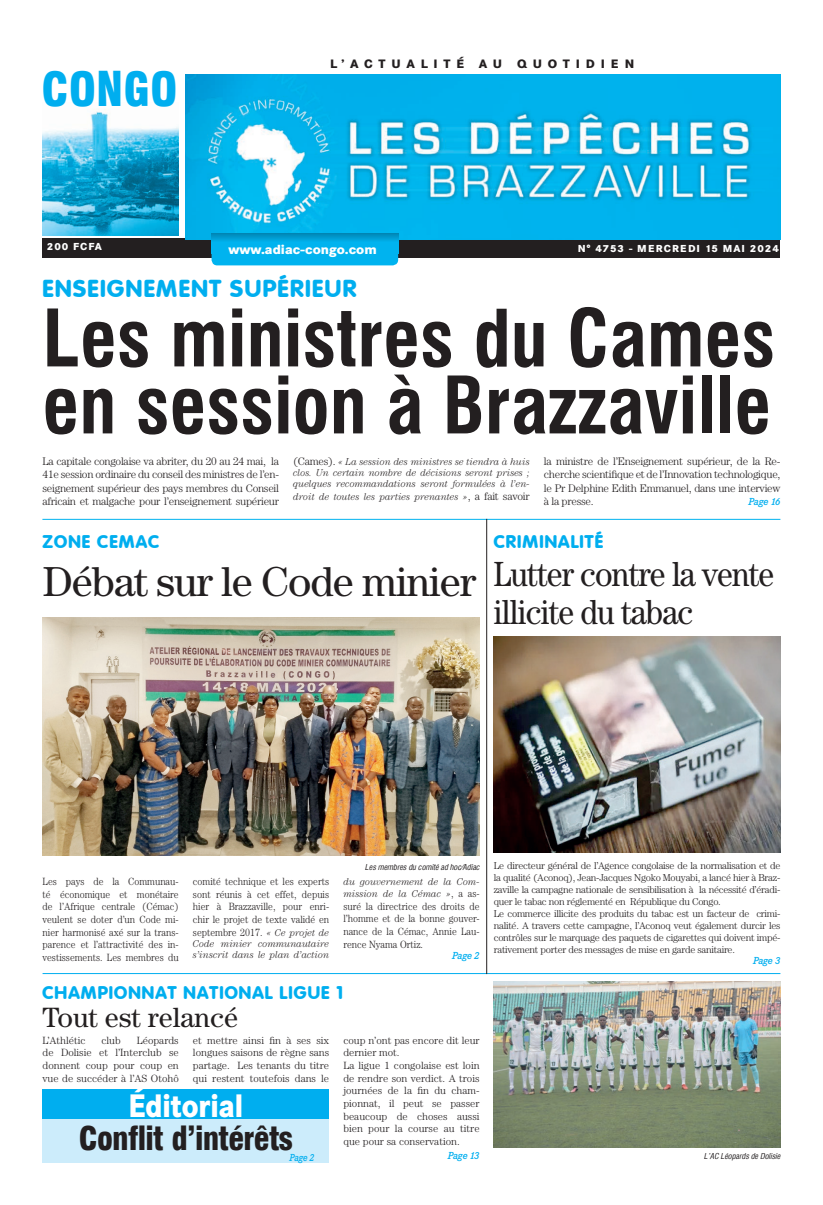
<style>
.page{position:relative;width:823px;height:1205px;background:#fff}
.page>*{position:absolute;margin:0;border:0;box-sizing:border-box;transform-origin:0 0}
.t1{font:700 77px/67px "Corporate Condensed";color:#231f20}
.t2{font:900 46px "Corporate Condensed";color:#00aeef}
.t3{font:42px "Century";letter-spacing:-.025em;color:#231f20}
.t4{font:35px/38px "Century";letter-spacing:-.025em;color:#231f20;scale:.9 1}
.t5{font:900 32px "Corporate Condensed";letter-spacing:-.025em;color:#231f20}
.t6{font:800 32px "Corporate SBQ";color:#fff;scale:.84 1}
.t7{font:28px "Century";color:#231f20}
.t8{font:800 24px "Corporate Rounded";letter-spacing:.06em;color:#00aeef}
.t9{font:800 18px "Corporate Rounded";letter-spacing:.06em;color:#00aeef}
.t10{font:800 13px "Corporate SBQ";color:#fff}
.t11{font:800 12px "Corporate SBQ";letter-spacing:.485em;color:#231f20}
.t12{font:300 11px/13.2px "Century";letter-spacing:-.025em;color:#231f20;text-align:justify}
.t13{font:300 10.5px/12.6px "Century";color:#231f20;text-align:justify;scale:.91 1}
.t14{font:300 10.5px/12.6px "Century";color:#231f20;text-align:justify}
.t15{font:300 10px/12px "Century";letter-spacing:-.025em;color:#231f20}
.t16{font:italic 300 10px/11px "Century";color:#231f20;scale:.95 1}
.t17{font:800 10px "Corporate SBQ";letter-spacing:.1em;color:#fff}
.t18{font:italic 500 10px "Corporate EBQ";letter-spacing:-.025em;color:#00aeef}
.t19{font:italic 500 10px "Corporate EBQ";letter-spacing:-.025em;color:#00aeef;scale:.9 1}
.t20{font:italic 8px "Corporate Condensed";color:#231f20}
.s1{font-style:normal;font-size:11px}
.s2{font-style:italic;font-size:10px}
.s3{font-style:normal;font-size:10.5px}
</style>
<div class="page">
<div style="left:42px;top:238px;width:737px;height:20px;background:#231f20"></div>
<img style="left:43px;top:109px;width:136px;height:126px">
<img style="left:186px;top:74px;width:594px;height:166px">
<div style="left:211px;top:254px;width:187px;height:11px;background:#00b3ef"></div>
<svg style="left:211px;top:233px;width:187px;height:21px;background:#00a8e1"></svg>
<div style="left:43px;top:1119px;width:286px;height:43px;background:#ccecfb"></div>
<div style="left:43px;top:1089px;width:286px;height:30px;background:#00aeef"></div>
<hr style="left:42px;top:519px;width:738px;height:1px;background:#00b3ef">
<hr style="left:43px;top:973px;width:737px;height:1px;background:#00aeef">
<img style="left:42px;top:617px;width:437px;height:238px">
<img style="left:493px;top:636px;width:287px;height:216px">
<img style="left:493px;top:981px;width:287px;height:166px">
<hr style="left:486px;top:519px;width:1px;height:455px;background:#231f20">
<h2 class="t2" style="left:41px;top:62px;width:137px">CONGO</h2>
<p class="t11" style="left:330px;top:56px;width:305px">L’ACTUALITÉ AU QUOTIDIEN</p>
<p class="t17" style="left:47px;top:240px;width:57px">200 FCFA</p>
<h3 class="t10" style="left:228px;top:241px;width:150px">www.adiac-congo.com</h3>
<p class="t17" style="left:577px;top:242px;width:202px">N° 4753 - MERCREDI 15 MAI 2024</p>
<h3 class="t8" style="left:42px;top:274px;width:315px">ENSEIGNEMENT SUPÉRIEUR</h3>
<h1 class="t1" style="left:42px;top:305px;width:733px">Les ministres du Cames en session à Brazzaville</h1>
<p class="t12" style="left:43px;top:455px;width:238px">La capitale congolaise va abriter, du 20 au 24 mai, la 41e session ordinaire du conseil des ministres de l’en&shy;seignement supérieur des pays membres du Conseil africain et malgache pour l’enseignement supérieur</p>
<p class="t16" style="left:293px;top:456px;width:250px;text-align:justify"><span class="s1">(Cames).</span> « La session des ministres se tiendra à huis clos. Un certain nombre de décisions seront prises ; quelques recommandations seront formulées à l’en-</p>
<p class="t12" style="left:543px;top:455px;width:238px">la ministre de l’Enseignement supérieur, de la Re&shy;cherche scientifique et de l’Innovation technologique, le Pr Delphine Edith Emmanuel, dans une interview à la presse.</p>
<p class="t16" style="left:293px;top:491px;width:250px">droit de toutes les parties prenantes »<span class="s1">, a fait savoir</span></p>
<p class="t18" style="left:748px;top:495px;width:33px">Page 16</p>
<h3 class="t9" style="left:42px;top:531px;width:118px">ZONE CEMAC</h3>
<h3 class="t3" style="left:42px;top:556px;width:435px">Débat sur le Code minier</h3>
<h3 class="t9" style="left:493px;top:531px;width:111px">CRIMINALITÉ</h3>
<h3 class="t4" style="left:493px;top:554px;width:313px">Lutter contre la vente illicite du tabac</h3>
<p class="t13" style="left:43px;top:875px;width:151px">Les pays de la Communau&shy;té économique et monétaire de l’Afrique centrale (Cémac) veulent se doter d’un Code mi&shy;nier harmonisé axé sur la trans&shy;parence et l’attractivité des in&shy;vestissements. Les membres du</p>
<p class="t13" style="left:193px;top:875px;width:151px">comité technique et les experts sont réunis à cet effet, depuis hier à Brazzaville, pour enri&shy;chir le projet de texte validé en septembre 2017. <span class="s2">« Ce projet de</span></p>
<p class="t16" style="left:193px;top:937px;width:145px">Code minier communautaire s’inscrit dans le plan d’action</p>
<p class="t20" style="left:365px;top:862px;width:116px">Les membres du comité ad hoc/Adiac</p>
<p class="t16" style="left:343px;top:875px;width:145px;line-height:12.6px">du gouvernement de la Com&shy;mission de la Cémac »<span class="s3">, a as-</span></p>
<p class="t13" style="left:343px;top:900px;width:151px">suré la directrice des droits de l’homme et de la bonne gouver&shy;nance de la Cémac, Annie Lau&shy;rence Nyama Ortiz.</p>
<p class="t18" style="left:452px;top:949px;width:29px">Page 2</p>
<h3 class="t9" style="left:42px;top:981px;width:302px">CHAMPIONNAT NATIONAL LIGUE 1</h3>
<h3 class="t7" style="left:42px;top:1001px;width:197px">Tout est relancé</h3>
<p class="t14" style="left:43px;top:1034px;width:138px;text-indent:94px">Léopards de Dolisie et l’Interclub se donnent coup pour coup en vue de succéder à l’AS Otohô</p>
<p class="t14" style="left:193px;top:1034px;width:138px">et mettre ainsi fin à ses six longues saisons de règne sans partage. Les tenants du titre qui restent toutefois dans le</p>
<p class="t14" style="left:343px;top:1034px;width:138px;text-align:left">coup n’ont pas encore dit leur dernier mot.<br>La ligue 1 congolaise est loin de rendre son verdict. A trois journées de la fin du cham&shy;pionnat, il peut se passer beaucoup de choses aussi bien pour la course au titre que pour sa conservation.</p>
<p class="t18" style="left:447px;top:1149px;width:33px">Page 13</p>
<p class="t14" style="left:43px;top:1034px;width:44px">L’Athlétic</p>
<p class="t14" style="left:101px;top:1034px;width:21px">club</p>
<h3 class="t6" style="left:128px;top:1085px;width:138px">Éditorial</h3>
<h3 class="t5" style="left:79px;top:1119px;width:215px">Conflit d’intérêts</h3>
<p class="t19" style="left:289px;top:1151px;width:29px">Page 2</p>
<p class="t15" style="left:493px;top:859px;width:288px">Le directeur général de l’Agence congolaise de la normalisation et de la qualité (Aconoq), Jean-Jacques Ngoko Mouyabi, a lancé hier à Braz&shy;zaville la campagne nationale de sensibilisation à la nécessité d’éradi&shy;quer le tabac non réglementé en République du Congo.<br>Le commerce illicite des produits du tabac est un facteur de crimi&shy;nalité. A travers cette campagne, l’Aconoq veut également durcir les contrôles sur le marquage des paquets de cigarettes qui doivent impé&shy;rativement porter des messages de mise en garde sanitaire.</p>
<p class="t18" style="left:752px;top:954px;width:29px">Page 3</p>
<p class="t20" style="left:703px;top:1151px;width:78px">L’AC Léopards de Dolisie</p>
</div>
